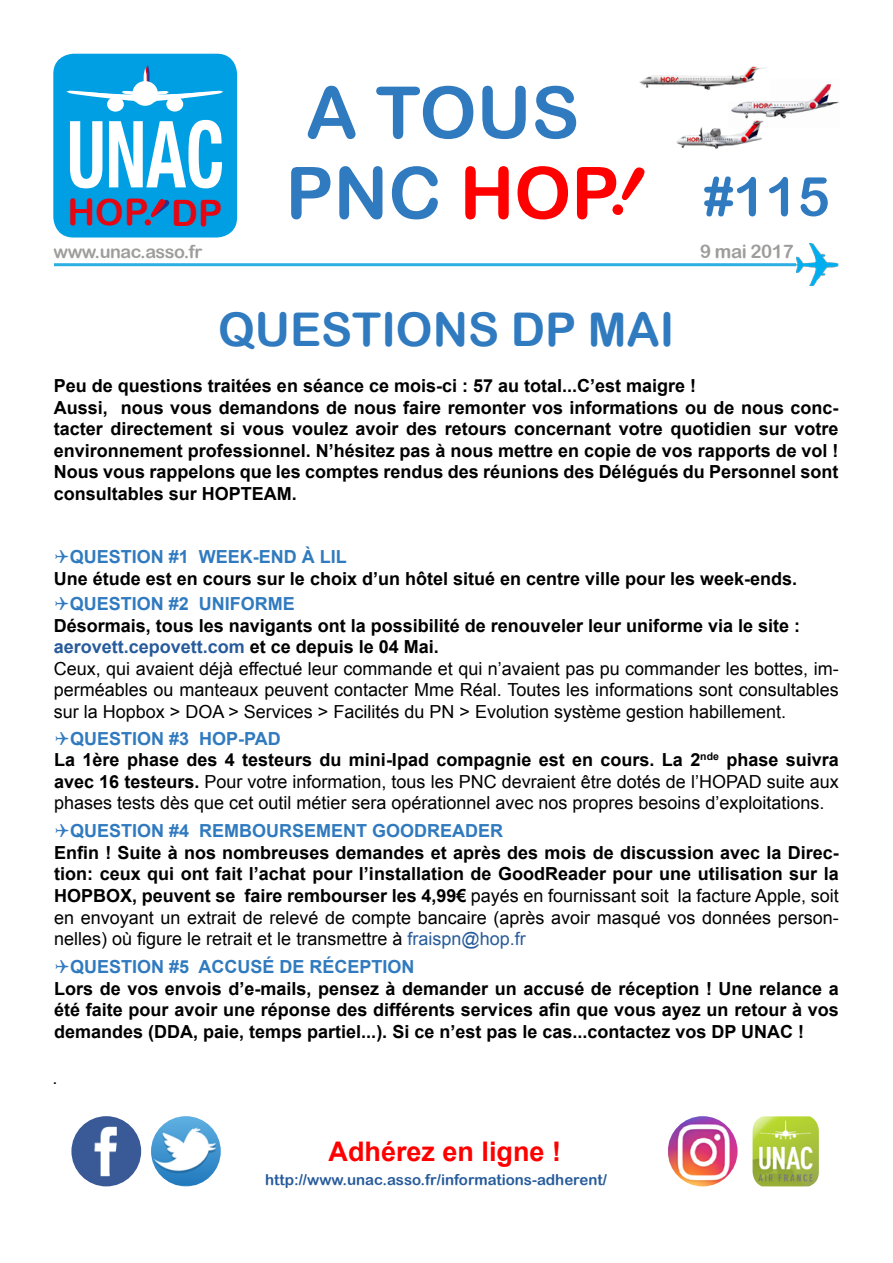
<style>
.page{position:relative;width:893px;height:1263px;background:#fff}
.page>*{position:absolute;margin:0;border:0;box-sizing:border-box;transform-origin:0 0}
.t1{font:700 condensed 92.7px "Helvetica Neue";color:#fff;scale:.77 1}
.t2{font:72px "Arial Rounded MT Bold";color:#307abf}
.t3{font:54px "Arial Rounded MT Bold";color:#307abf}
.t4{font:46.5px "Arial Rounded MT Bold";color:#307abf}
.t5{font:36.45px "Arial Rounded MT Bold";color:#e30613}
.t6{font:700 27px "Arial";color:#f00}
.t7{font:18.75px "Arial Rounded MT Bold";letter-spacing:-.025em;color:#9d9d9c}
.t8{font:700 18px/21.6px "Arial";color:#000;text-align:justify}
.t9{font:18px/21.6px "Arial";color:#000}
.t10{font:700 18px "Arial";color:#307abf}
.t11{font:18px "Arial Rounded MT Bold";letter-spacing:-.025em;color:#9d9d9c}
.t12{font:15px "Arial Rounded MT Bold";color:#275b9b}
.s1{font-size:36px}
.s2{font-size:36.75px}
.s3{color:#f00}
.s4{font-weight:700}
.s5{font-weight:700;color:#275b9b}
.s6{font-weight:700;color:#307abf}
.s7{font-weight:400}
.s8{font-weight:400;color:#275b9b}
</style>
<div class="page">
<hr style="left:54px;top:263px;width:742px;height:3px;background:#2baee2">
<img style="left:639px;top:66px;width:200px;height:83px">
<img style="left:797px;top:244px;width:42px;height:41px">
<div style="left:53px;top:54px;width:184px;height:184px;background:#009fe3;border-radius:20px"></div>
<div style="left:108px;top:98px;width:15px;height:13px;background:#fff;border-radius:50%"></div>
<div style="left:107px;top:97px;width:17px;height:15px;border:2px solid #fff;border-radius:50%"></div>
<div style="left:167px;top:98px;width:15px;height:12px;background:#fff;border-radius:50%"></div>
<div style="left:166px;top:97px;width:17px;height:15px;border:2px solid #fff;border-radius:50%"></div>
<div style="left:146px;top:69px;width:3px;height:17px;border:2px solid #28348b;border-radius:50%"></div>
<div style="left:132px;top:81px;width:26px;height:25px;border:2px solid #fff;border-radius:50%"></div>
<svg style="left:67px;top:70px;width:156px;height:33px"></svg>
<div style="left:144px;top:72px;width:3px;height:18px;border:2px solid #fff;border-radius:50%"></div>
<img style="left:753px;top:1116px;width:66px;height:70px">
<img style="left:668px;top:1116px;width:70px;height:70px;border-radius:35px">
<img style="left:151px;top:1116px;width:70px;height:70px;border-radius:35px">
<img style="left:71px;top:1116px;width:70px;height:70px;border-radius:35px">
<h1 class="t1" style="left:67px;top:77px;width:206px">UNAC</h1>
<h3 class="t5" style="left:68px;top:191px;width:83px">H<span class="s1">O</span><span class="s2">P</span></h3>
<h3 class="t5" style="left:171px;top:191px;width:53px">DP</h3>
<p class="t11" style="left:54px;top:241px;width:150px">www.unac.asso.fr</p>
<h2 class="t2" style="left:306px;top:70px;width:275px">A TOUS</h2>
<h2 class="t2" style="left:286px;top:150px;width:335px">PNC <span class="s3">HOP</span></h2>
<h3 class="t4" style="left:218px;top:302px;width:458px">QUESTIONS DP MAI</h3>
<h3 class="t3" style="left:704px;top:165px;width:128px">#115</h3>
<p class="t7" style="left:700px;top:240px;width:95px">9 mai 2017</p>
<p class="t8" style="left:54px;top:375px;width:786px;text-align:left">Peu de questions traitées en séance ce mois-ci : 57 au total...C’est maigre !<br>Aussi, nous vous demandons de nous faire remonter vos informations ou de nous conc&shy;tacter directement si vous voulez avoir des retours concernant votre quotidien sur votre environnement professionnel. N’hésitez pas à nous mettre en copie de vos rapports de vol !<br>Nous vous rappelons que les comptes rendus des réunions des Délégués du Personnel sont consultables sur HOPTEAM.</p>
<p class="t10" style="left:70px;top:545px;width:279px">QUESTION #1 WEEK-END À LIL</p>
<p class="t8" style="left:54px;top:568px;width:745px">Une étude est en cours sur le choix d’un hôtel situé en centre ville pour les week-ends.</p>
<p class="t10" style="left:70px;top:592px;width:227px">QUESTION #2 UNIFORME</p>
<p class="t9" style="left:54px;top:615px;width:786px"><span class="s4">Désormais, tous les navigants ont la possibilité de renouveler leur uniforme via le site : </span><span class="s5">aerovett.cepovett.com</span> <span class="s4">et ce depuis le 04 Mai.<br></span>Ceux, qui avaient déjà effectué leur commande et qui n’avaient pas pu commander les bottes, im&shy;perméables ou manteaux peuvent contacter Mme Réal. Toutes les informations sont consultables sur la Hopbox &gt; DOA &gt; Services &gt; Facilités du PN &gt; Evolution système gestion habillement.</p>
<p class="t9" style="left:54px;top:728px;width:786px;text-indent:16px"><span class="s6">QUESTION #3 HOP-PAD<br></span><span class="s4">La 1ère phase des 4 testeurs du mini-Ipad compagnie est en cours. La 2</span><sup>nde</sup> <span class="s4">phase suivra avec 16 testeurs.</span> Pour votre information, tous les PNC devraient être dotés de l’HOPAD suite aux phases tests dès que cet outil métier sera opérationnel avec nos propres besoins d’exploitations.</p>
<p class="t10" style="left:70px;top:819px;width:435px">QUESTION #4 REMBOURSEMENT GOODREADER</p>
<p class="t8" style="left:54px;top:842px;width:786px">Enfin ! Suite à nos nombreuses demandes et après des mois de discussion avec la Direc&shy;tion: ceux qui ont fait l’achat pour l’installation de GoodReader pour une utilisation sur la HOPBOX, peuvent se faire rembourser les 4,99€ <span class="s7">payés en fournissant soit la facture Apple, soit en envoyant un extrait de relevé de compte bancaire (après avoir masqué vos données person&shy;nelles) où figure le retrait et le transmettre à</span> <span class="s8">fraispn@hop.fr</span></p>
<p class="t10" style="left:70px;top:955px;width:346px">QUESTION #5 ACCUSÉ DE RÉCEPTION</p>
<p class="t8" style="left:54px;top:978px;width:786px">Lors de vos envois d’e-mails, pensez à demander un accusé de réception ! Une relance a été faite pour avoir une réponse des différents services afin que vous ayez un retour à vos demandes (DDA, paie, temps partiel...). Si ce n’est pas le cas...contactez vos DP UNAC !</p>
<p class="t9" style="left:52px;top:1067px;width:7px">.</p>
<h3 class="t6" style="left:329px;top:1134px;width:234px">Adhérez en ligne !</h3>
<p class="t12" style="left:265px;top:1170px;width:343px">http://www.unac.asso.fr/informations-adherent/</p>
</div>
